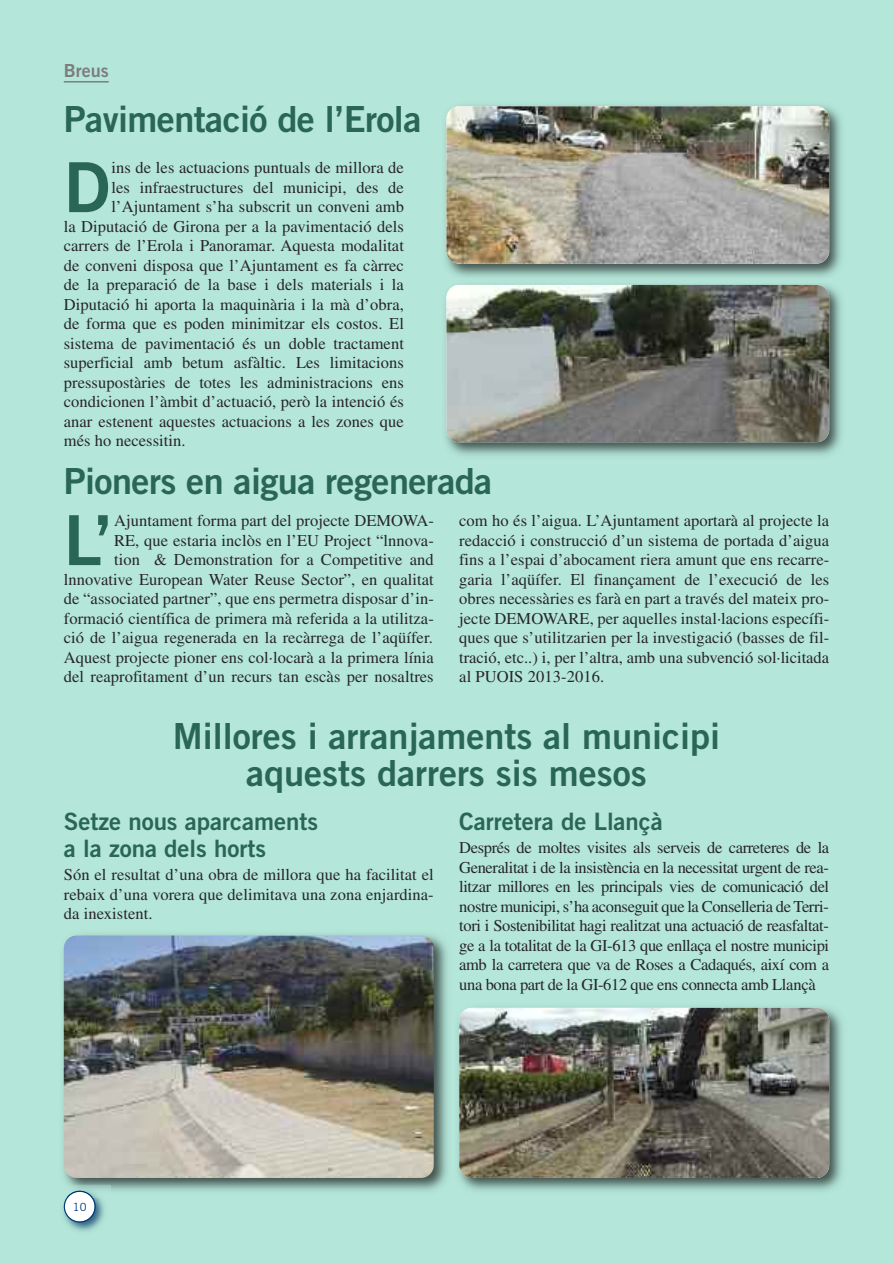
<style>
.page{position:relative;width:893px;height:1263px;background:#b4e6d9}
.page>*{position:absolute;margin:0;border:0;box-sizing:border-box;transform-origin:0 0}
.t1{font:69.15px "Trade Gothic Bold Two";color:#2a6655}
.t2{font:36px/37.5px "Trade Gothic Bold Two";color:#2a6655;text-align:center}
.t3{font:24px/27px "Trade Gothic Bold Two";color:#2a6655}
.t4{font:18px "Trade Gothic Bold Two";color:#7d7d7d}
.t5{font:16.5px/19.5px "Times";letter-spacing:.005em;color:#272627;text-align:justify}
.t6{font:11.25px "Trade Gothic";color:#003776}
</style>
<div class="page">
<svg style="left:64px;top:1197px;width:32px;height:25px"></svg>
<hr style="left:64px;top:81px;width:45px;height:2px;background:#7d7d7d">
<img style="left:445px;top:105px;width:397px;height:351px">
<img style="left:446px;top:106px;width:383px;height:158px;border-radius:13px">
<img style="left:446px;top:285px;width:383px;height:157px;border-radius:13px">
<img style="left:458px;top:1007px;width:384px;height:184px">
<img style="left:459px;top:1008px;width:370px;height:170px;border-radius:13px">
<img style="left:63px;top:934px;width:384px;height:263px">
<img style="left:68px;top:1192px;width:23px;height:5px">
<img style="left:64px;top:935px;width:370px;height:243px;border-radius:13px">
<p class="t4" style="left:64px;top:64px;width:46px">Breus</p>
<h2 class="t2" style="left:64px;top:104px;width:359px">Pavimentació de l’Erola</h2>
<h1 class="t1" style="left:64px;top:162px;width:48px">D</h1>
<p class="t5" style="left:112px;top:160px;width:294px">ins de les actuacions puntuals de millora de</p>
<p class="t5" style="left:112px;top:179px;width:294px">les infraestructures del municipi, des de</p>
<p class="t5" style="left:112px;top:199px;width:294px">l’Ajuntament s’ha subscrit un conveni amb</p>
<p class="t5" style="left:64px;top:218px;width:342px">la Diputació de Girona per a la pavimentació dels</p>
<p class="t5" style="left:64px;top:238px;width:342px">carrers de l’Erola i Panoramar. Aquesta modalitat</p>
<p class="t5" style="left:64px;top:257px;width:342px">de conveni disposa que l’Ajuntament es fa càrrec</p>
<p class="t5" style="left:64px;top:277px;width:342px">de la preparació de la base i dels materials i la</p>
<p class="t5" style="left:64px;top:296px;width:342px">Diputació hi aporta la maquinària i la mà d’obra,</p>
<p class="t5" style="left:64px;top:316px;width:342px">de forma que es poden minimitzar els costos. El</p>
<p class="t5" style="left:64px;top:335px;width:342px">sistema de pavimentació és un doble tractament</p>
<p class="t5" style="left:64px;top:355px;width:342px">superficial amb betum asfàltic. Les limitacions</p>
<p class="t5" style="left:64px;top:374px;width:342px">pressupostàries de totes les administracions ens</p>
<p class="t5" style="left:64px;top:394px;width:342px">condicionen l’àmbit d’actuació, però la intenció és</p>
<p class="t5" style="left:64px;top:413px;width:342px">anar estenent aquestes actuacions a les zones que</p>
<p class="t5" style="left:64px;top:433px;width:123px">més ho necessitin.</p>
<h2 class="t2" style="left:64px;top:465px;width:430px">Pioners en aigua regenerada</h2>
<h1 class="t1" style="left:64px;top:515px;width:50px">L’</h1>
<p class="t5" style="left:64px;top:512px;width:372px;text-align:right">Ajuntament forma part del projecte DEMOWA-<br>RE, que estaria inclòs en l’EU Project “lnnova-<br>tion &amp; Demonstration for a Competitive and lnnovative European Water Reuse Sector”, en qualitat de “associated partner”, que ens permetra disposar d’in&shy;formació científica de primera mà referida a la utilitza&shy;ció de l’aigua regenerada en la recàrrega de l’aqüífer.<br>Aquest projecte pioner ens col·locarà a la primera línia del reaprofitament d’un recurs tan escàs per nosaltres</p>
<p class="t5" style="left:459px;top:512px;width:372px">com ho és l’aigua. L’Ajuntament aportarà al projecte la redacció i construcció d’un sistema de portada d’aigua fins a l’espai d’abocament riera amunt que ens recarre&shy;garia l’aqüífer. El finançament de l’execució de les obres necessàries es farà en part a través del mateix pro&shy;jecte DEMOWARE, per aquelles instal·lacions específi&shy;ques que s’utilitzarien per la investigació (basses de fil&shy;tració, etc..) i, per l’altra, amb una subvenció sol·licitada al PUOIS 2013-2016.</p>
<h2 class="t2" style="left:173px;top:721px;width:549px">Millores i arranjaments al municipi aquests darrers sis mesos</h2>
<h3 class="t3" style="left:64px;top:810px;width:256px">Setze nous aparcaments a la zona dels horts</h3>
<p class="t5" style="left:64px;top:867px;width:371px">Són el resultat d’una obra de millora que ha facilitat el rebaix d’una vorera que delimitava una zona enjardina&shy;da inexistent.</p>
<h3 class="t3" style="left:459px;top:810px;width:205px">Carretera de Llançà</h3>
<p class="t5" style="left:459px;top:840px;width:371px">Després de moltes visites als serveis de carreteres de la Generalitat i de la insistència en la necessitat urgent de rea&shy;litzar millores en les principals vies de comunicació del nostre municipi, s’ha aconseguit que la Conselleria de Terri&shy;tori i Sostenibilitat hagi realitzat una actuació de reasfaltat&shy;ge a la totalitat de la GI-613 que enllaça el nostre municipi amb la carretera que va de Roses a Cadaqués, així com a una bona part de la GI-612 que ens connecta amb Llançà</p>
<p class="t6" style="left:73px;top:1202px;width:15px">10</p>
</div>
